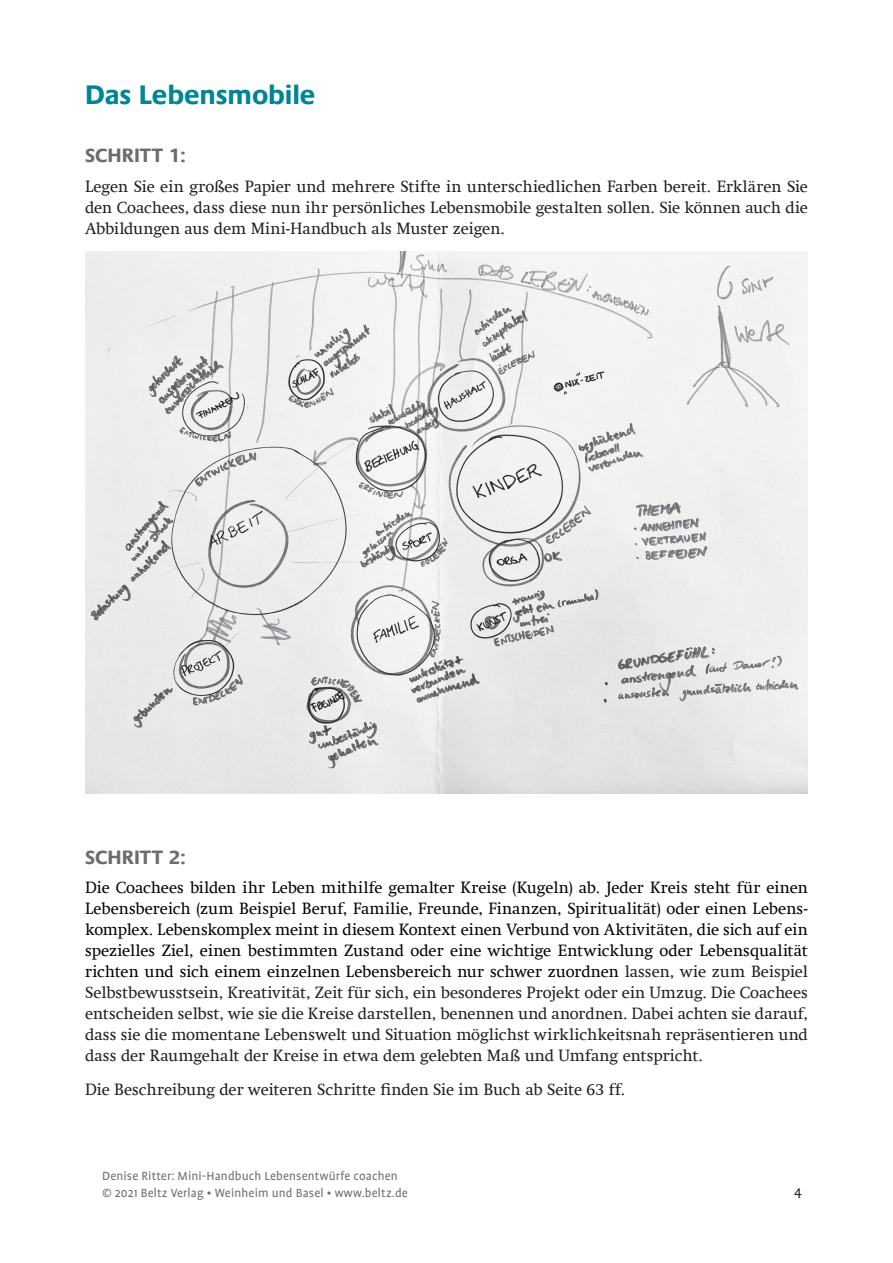
<style>
.page{position:relative;width:893px;height:1263px;background:#fff}
.page>*{position:absolute;margin:0;border:0;box-sizing:border-box;transform-origin:0 0}
.t1{font:700 27px "Praxis Com";letter-spacing:-.005em;color:#008594}
.t2{font:700 19.5px "Praxis Com";color:#6c6d70}
.t3{font:16.5px/21px "Swift Com";letter-spacing:-.005em;color:#020404;text-align:justify}
.t4{font:16.5px/21px "Swift Com";letter-spacing:-.005em;color:#231f20;text-align:justify}
.t5{font:15px "Profile OT Q angepasst";color:#231f20}
.t6{font:13.5px/16.5px "Profile OT Q angepasst";letter-spacing:.01em;color:#6c6d70}
.s1{color:#231f20}
</style>
<div class="page">
<img style="left:85px;top:252px;width:723px;height:542px">
<h1 class="t1" style="left:85px;top:79px;width:232px">Das Lebensmobile</h1>
<p class="t2" style="left:85px;top:144px;width:102px">SCHRITT 1:</p>
<p class="t4" style="left:85px;top:175px;width:724px">Legen Sie ein großes Papier und mehrere Stifte in unterschiedlichen Farben bereit. Erklären Sie den Coachees, dass diese nun ihr persönliches Lebensmobile gestalten sollen. Sie können auch die Abbildungen aus dem Mini-Handbuch als Muster zeigen.</p>
<p class="t2" style="left:85px;top:846px;width:102px">SCHRITT 2:</p>
<p class="t3" style="left:85px;top:877px;width:724px">Die Coachees bilden ihr Leben mithilfe gemalter Kreise (Kugeln) ab. Jeder Kreis steht für einen Lebensbereich (zum Beispiel Beruf, Familie, Freunde, Finanzen, Spiritualität) oder einen Lebens&shy;komplex. Lebenskomplex meint in diesem Kontext einen Verbund von Aktivitäten, die sich auf ein spezielles Ziel, einen bestimmten Zustand oder eine wichtige Entwicklung oder Lebensqualität richten und sich einem einzelnen Lebensbereich nur schwer zuordnen <span class="s1">lassen, wie zum Beispiel Selbstbewusstsein, Kreativität, Zeit für sich, ein besonderes Projekt oder ein Umzug. Die Coachees entscheiden selbst, wie sie die Kreise darstellen, benennen und anordnen. Dabei achten sie darauf, dass sie die momentane Lebenswelt und Situation möglichst wirklichkeitsnah repräsentieren und dass der Raumgehalt der Kreise in etwa dem gelebten Maß und Umfang entspricht.</span></p>
<p class="t4" style="left:85px;top:1079px;width:542px">Die Beschreibung der weiteren Schritte finden Sie im Buch ab Seite 63 ff.</p>
<p class="t6" style="left:102px;top:1168px;width:307px">Denise Ritter: Mini-Handbuch Lebensentwürfe coachen © 2021 Beltz Verlag • Weinheim und Basel • www.beltz.de</p>
<p class="t5" style="left:794px;top:1184px;width:9px">4</p>
</div>
